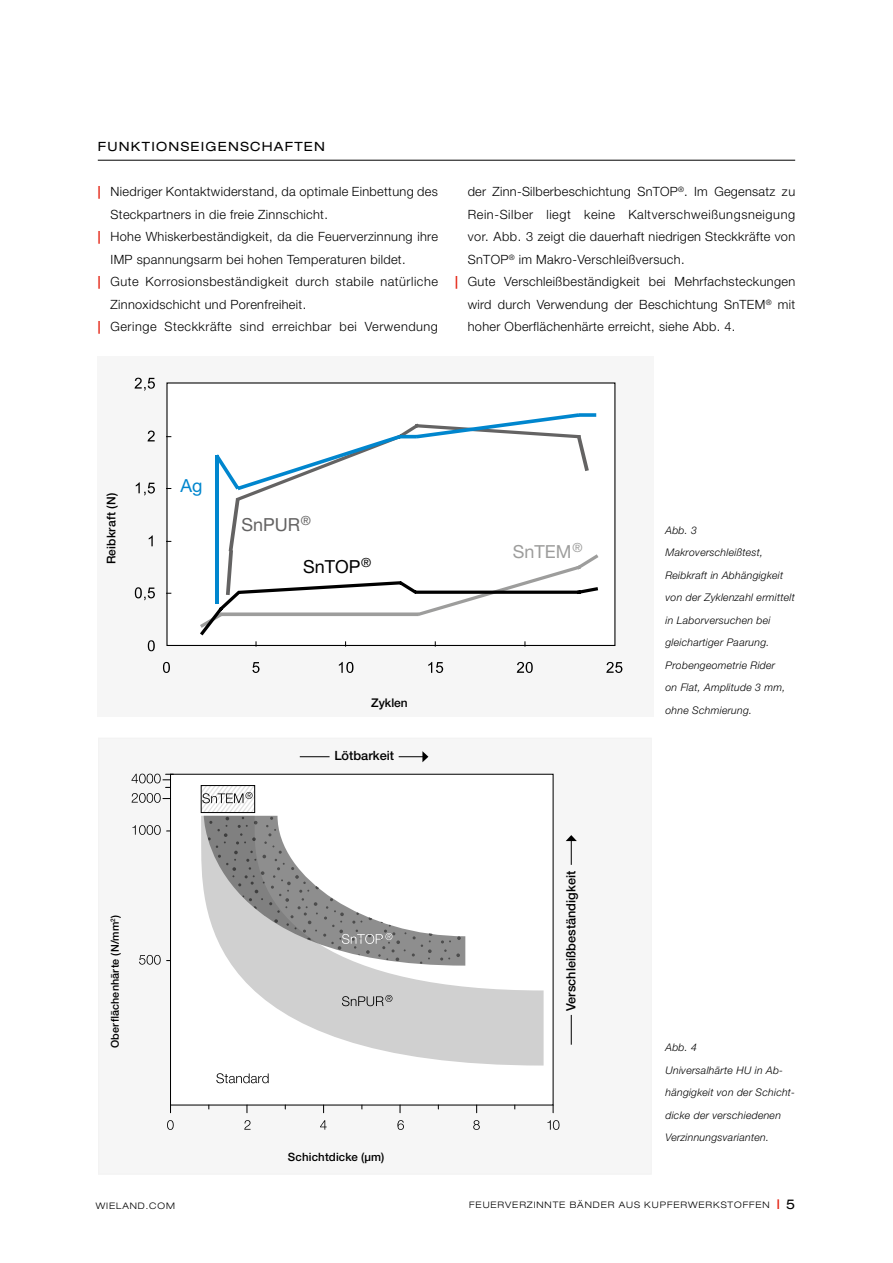
<style>
.page{position:relative;width:893px;height:1263px;background:#fff}
.page>*{position:absolute;margin:0;border:0;box-sizing:border-box;transform-origin:0 0}
.t1{font:18px "Helvetica Neue LT Pro";color:#000}
.t2{font:18px "Helvetica Neue LT Pro";color:#646363}
.t3{font:18px "Helvetica Neue LT Pro";color:#9d9d9c}
.t4{font:18px "Helvetica Neue LT Pro";color:#0086ce}
.t5{font:300 12.75px "Helvetica Neue LT Pro";letter-spacing:.025em;color:#000}
.t6{font:300 12.75px "Helvetica Neue LT Pro";letter-spacing:.045em;color:#000}
.t7{font:500 12.75px "Helvetica Neue LT Pro";color:#000}
.t8{font:expanded 12.75px "Helvetica Neue LT Pro";letter-spacing:.1em;color:#000}
.t9{font:500 12px "Helvetica Neue LT Pro";letter-spacing:.015em;color:#000}
.t10{font:500 11.55px "Helvetica Neue LT Pro";letter-spacing:.01em;color:#000}
.t11{font:500 10.8px "Helvetica Neue LT Pro";letter-spacing:.015em;color:#000}
.t12{font:italic 300 10.5px/22.5px "Helvetica Neue LT Pro";letter-spacing:.025em;color:#000}
.t13{font:300 expanded 9px "Helvetica Neue LT Pro";letter-spacing:.1em;color:#000}
.s1{font-weight:700;color:#e42313}
.s2{font-weight:400;font-size:13.5px;color:#e42313}
.s3{font-weight:400;font-size:13.5px}
</style>
<div class="page">
<div style="left:99px;top:738px;width:552px;height:436px;background:#f6f6f6"></div>
<div style="left:171px;top:774px;width:382px;height:331px;background:#fff"></div>
<svg style="left:232px;top:936px;width:312px;height:129px;fill:#d0d0d0"></svg>
<svg style="left:399px;top:1104px;width:2px;height:9px"></svg>
<svg style="left:167px;top:1120px;width:7px;height:10px"></svg>
<svg style="left:244px;top:1120px;width:7px;height:10px"></svg>
<svg style="left:320px;top:1120px;width:7px;height:10px"></svg>
<svg style="left:397px;top:1120px;width:7px;height:10px"></svg>
<svg style="left:473px;top:1120px;width:7px;height:10px"></svg>
<svg style="left:547px;top:1120px;width:12px;height:10px"></svg>
<svg style="left:139px;top:955px;width:32px;height:10px"></svg>
<svg style="left:132px;top:825px;width:39px;height:10px"></svg>
<svg style="left:132px;top:774px;width:42px;height:29px"></svg>
<svg style="left:216px;top:1073px;width:53px;height:10px"></svg>
<svg style="left:342px;top:995px;width:50px;height:11px"></svg>
<svg style="left:201px;top:785px;width:264px;height:181px"></svg>
<div style="left:97px;top:356px;width:557px;height:360px;background:#f6f6f6"></div>
<div style="left:167px;top:383px;width:448px;height:262px;background:#fff"></div>
<svg style="left:148px;top:640px;width:7px;height:11px"></svg>
<svg style="left:135px;top:587px;width:20px;height:13px"></svg>
<svg style="left:149px;top:535px;width:4px;height:11px"></svg>
<svg style="left:136px;top:482px;width:19px;height:13px"></svg>
<svg style="left:148px;top:431px;width:7px;height:10px"></svg>
<svg style="left:135px;top:378px;width:20px;height:13px"></svg>
<svg style="left:163px;top:662px;width:7px;height:11px"></svg>
<svg style="left:252px;top:662px;width:7px;height:11px"></svg>
<svg style="left:339px;top:662px;width:14px;height:11px"></svg>
<svg style="left:428px;top:662px;width:15px;height:11px"></svg>
<svg style="left:517px;top:662px;width:16px;height:11px"></svg>
<svg style="left:606px;top:662px;width:16px;height:11px"></svg>
<svg style="left:198px;top:413px;width:403px;height:233px"></svg>
<hr style="left:98px;top:160px;width:697px;height:1px;background:#000">
<svg style="left:399px;top:751px;width:29px;height:11px"></svg>
<svg style="left:566px;top:835px;width:11px;height:30px"></svg>
<hr style="left:300px;top:756px;width:30px;height:1px;background:#000">
<hr style="left:571px;top:1015px;width:1px;height:30px;background:#000">
<p class="t8" style="left:98px;top:139px;width:229px">FUNKTIONSEIGENSCHAFTEN</p>
<p class="t5" style="left:98px;top:184px;width:342px"><span class="s1">|</span> Niedriger Kontaktwiderstand, da optimale Einbettung des</p>
<p class="t5" style="left:111px;top:206px;width:219px">Steckpartners in die freie Zinnschicht.</p>
<p class="t5" style="left:98px;top:229px;width:342px"><span class="s1">|</span> Hohe Whiskerbeständigkeit, da die Feuerverzinnung ihre</p>
<p class="t5" style="left:111px;top:251px;width:296px">IMP spannungsarm bei hohen Temperaturen bildet.</p>
<p class="t5" style="left:98px;top:274px;width:342px"><span class="s1">|</span> Gute Korrosionsbeständigkeit durch stabile natürliche</p>
<p class="t5" style="left:111px;top:296px;width:197px">Zinnoxidschicht und Porenfreiheit.</p>
<p class="t5" style="left:98px;top:319px;width:342px"><span class="s1">|</span> Geringe Steckkräfte sind erreichbar bei Verwendung</p>
<p class="t5" style="left:468px;top:184px;width:329px">der Zinn-Silberbeschichtung SnTOP<sup>®</sup>. Im Gegensatz zu</p>
<p class="t6" style="left:468px;top:206px;width:329px">Rein-Silber liegt keine Kaltverschweißungsneigung</p>
<p class="t5" style="left:468px;top:229px;width:329px">vor. Abb. 3 zeigt die dauerhaft niedrigen Steckkräfte von</p>
<p class="t5" style="left:468px;top:251px;width:218px">SnTOP<sup>®</sup> im Makro-Verschleißversuch.</p>
<p class="t5" style="left:455px;top:274px;width:342px"><span class="s1">|</span> Gute Verschleißbeständigkeit bei Mehrfachsteckungen</p>
<p class="t5" style="left:468px;top:296px;width:329px">wird durch Verwendung der Beschichtung SnTEM<sup>®</sup> mit</p>
<p class="t5" style="left:468px;top:319px;width:269px">hoher Oberflächenhärte erreicht, siehe Abb. 4.</p>
<p class="t9" style="left:104px;top:564px;width:73px;rotate:-90deg">Reibkraft (N)</p>
<h1 class="t4" style="left:181px;top:475px;width:23px">Ag</h1>
<h1 class="t2" style="left:241px;top:514px;width:71px">SnPUR<sup>®</sup></h1>
<h1 class="t1" style="left:303px;top:555px;width:70px">SnTOP<sup>®</sup></h1>
<p class="t9" style="left:371px;top:695px;width:38px">Zyklen</p>
<p class="t7" style="left:334px;top:748px;width:61px">Lötbarkeit</p>
<p class="t11" style="left:108px;top:1048px;width:134px;rotate:-90deg">Oberflächenhärte (N/mm<sup>2</sup>)</p>
<p class="t10" style="left:288px;top:1150px;width:98px">Schichtdicke (μm)</p>
<h1 class="t3" style="left:513px;top:541px;width:71px">SnTEM<sup>®</sup></h1>
<p class="t7" style="left:563px;top:1011px;width:142px;rotate:-90deg">Verschleißbeständigkeit</p>
<p class="t12" style="left:665px;top:519px;width:131px">Abb. 3<br>Makroverschleißtest,<br>Reibkraft in Abhängigkeit von der Zyklenzahl ermittelt in Laborversuchen bei gleichartiger Paarung.<br>Probengeometrie Rider<br>on Flat, Amplitude 3 mm, ohne Schmierung.</p>
<p class="t12" style="left:665px;top:1036px;width:131px">Abb. 4<br>Universalhärte HU in Ab&shy;hängigkeit von der Schicht&shy;dicke der verschiedenen<br>Verzinnungsvarianten.</p>
<p class="t13" style="left:96px;top:1200px;width:81px">WIELAND.COM</p>
<p class="t13" style="left:469px;top:1199px;width:327px">FEUERVERZINNTE BÄNDER AUS KUPFERWERKSTOFFEN <span class="s2">I</span> <span class="s3">5</span></p>
</div>
